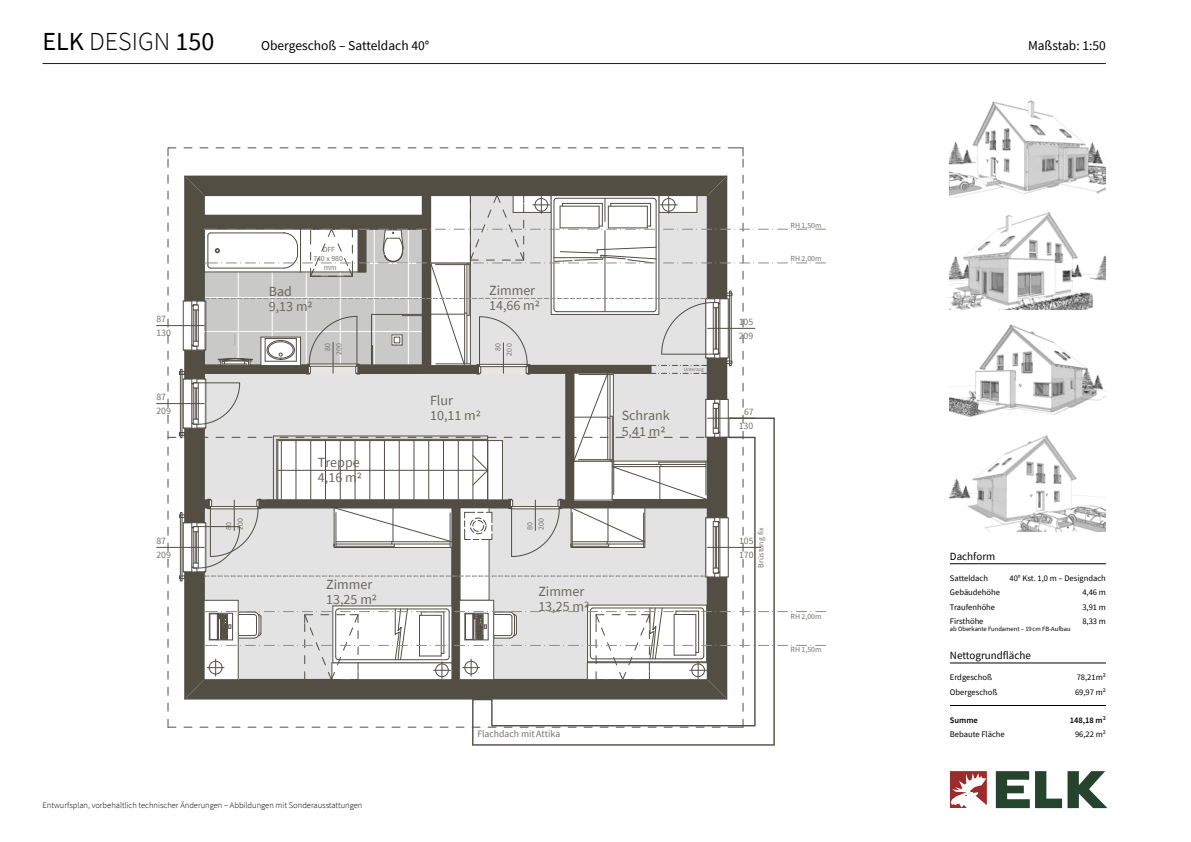
<style>
.page{position:relative;width:1191px;height:842px;background:#fff}
.page>*{position:absolute;margin:0;border:0;box-sizing:border-box;transform-origin:0 0}
.t1{font:26px "Source Sans Pro";color:#000}
.t2{font:14px/15.2px "Source Sans Pro";color:#6b6861}
.t3{font:13.5px "Source Sans Pro";color:#000}
.t4{font:11px "Source Sans Pro";color:#000}
.t5{font:9.7px/14.2px "Source Sans Pro";color:#75736d}
.t6{font:8.5px "Source Sans Pro";color:#000}
.t7{font:300 8.5px "Source Sans Pro";color:#000}
.t8{font:600 8.5px "Source Sans Pro";color:#000}
.t9{font:7.8px/8.9px "Source Sans Pro";color:#75736d;text-align:center}
.t10{font:6.5px "Source Sans Pro";color:#000}
.t11{font:5.3px "Source Sans Pro";letter-spacing:-.01em;color:#75736d}
.s1{font-weight:300}
</style>
<div class="page">
<hr style="left:43px;top:63px;width:1063px;height:1px;background:#251e10">
<hr style="left:950px;top:563px;width:156px;height:1px;background:#000">
<hr style="left:950px;top:663px;width:156px;height:1px;background:#000">
<hr style="left:950px;top:705px;width:156px;height:1px;background:#000">
<img style="left:950px;top:435px;width:156px;height:96px">
<svg style="left:950px;top:771px;width:36px;height:37px"></svg>
<svg style="left:995px;top:771px;width:34px;height:37px"></svg>
<svg style="left:1035px;top:771px;width:72px;height:37px"></svg>
<hr style="left:157px;top:547px;width:47px;height:1px;background:#524e45">
<hr style="left:157px;top:325px;width:47px;height:1px;background:#524e45">
<hr style="left:157px;top:403px;width:47px;height:1px;background:#524e45">
<svg style="left:167px;top:147px;width:9px;height:20px"></svg>
<svg style="left:728px;top:148px;width:15px;height:19px"></svg>
<svg style="left:168px;top:175px;width:657px;height:571px"></svg>
<img style="left:950px;top:324px;width:156px;height:93px">
<img style="left:950px;top:212px;width:156px;height:97px">
<img style="left:950px;top:100px;width:156px;height:98px">
<h1 class="t1" style="left:43px;top:24px;width:173px">ELK <span class="s1">DESIGN</span> 150</h1>
<h3 class="t3" style="left:261px;top:37px;width:170px">Obergeschoß – Satteldach 40°</h3>
<h3 class="t3" style="left:1028px;top:37px;width:79px">Maßstab: 1:50</h3>
<p class="t5" style="left:157px;top:312px;width:11px">87</p>
<p class="t5" style="left:157px;top:326px;width:16px">130</p>
<p class="t5" style="left:157px;top:390px;width:11px">87</p>
<p class="t5" style="left:157px;top:404px;width:16px">209</p>
<p class="t5" style="left:157px;top:533px;width:11px">87</p>
<p class="t5" style="left:157px;top:547px;width:16px">209</p>
<p class="t9" style="left:313px;top:245px;width:31px">DFF<br>740 x 980 mm</p>
<h2 class="t2" style="left:269px;top:284px;width:45px">Bad<br>9,13 m2</h2>
<p class="t9" style="left:322px;top:355px;width:14px;line-height:11.4px;rotate:-90deg">80<br>200</p>
<h2 class="t2" style="left:318px;top:454px;width:45px">Treppe<br>4,16 m2</h2>
<h2 class="t2" style="left:489px;top:283px;width:52px">Zimmer<br>14,66 m2</h2>
<p class="t9" style="left:492px;top:356px;width:14px;line-height:11.3px;rotate:-90deg">80<br>200</p>
<h2 class="t2" style="left:430px;top:393px;width:52px">Flur<br>10,11 m2</h2>
<p class="t9" style="left:236px;top:530px;width:14px;rotate:-90deg">200</p>
<p class="t9" style="left:224px;top:530px;width:10px;rotate:-90deg">80</p>
<p class="t9" style="left:537px;top:530px;width:14px;rotate:-90deg">200</p>
<p class="t9" style="left:525px;top:530px;width:10px;rotate:-90deg">80</p>
<h2 class="t2" style="left:326px;top:577px;width:52px">Zimmer<br>13,25 m2</h2>
<h2 class="t2" style="left:538px;top:584px;width:52px">Zimmer<br>13,25 m2</h2>
<p class="t5" style="left:477px;top:727px;width:84px">Flachdach mit Attika</p>
<p class="t7" style="left:43px;top:800px;width:321px">Entwurfsplan, vorbehaltlich technischer Änderungen – Abbildungen mit Sonderausstattungen</p>
<p class="t11" style="left:683px;top:366px;width:22px">Unterzug</p>
<p class="t5" style="left:739px;top:314px;width:16px">105<br>209</p>
<h2 class="t2" style="left:621px;top:408px;width:49px">Schrank<br>5,41 m2</h2>
<p class="t5" style="left:739px;top:404px;width:16px;text-align:center">67<br>130</p>
<p class="t9" style="left:790px;top:221px;width:33px">RH 1,50m</p>
<p class="t9" style="left:790px;top:254px;width:33px">RH 2,00m</p>
<p class="t9" style="left:756px;top:568px;width:42px;rotate:-90deg">Brüstung fix</p>
<p class="t5" style="left:739px;top:533px;width:16px">105<br>170</p>
<p class="t9" style="left:790px;top:611px;width:33px">RH 2,00m</p>
<p class="t9" style="left:790px;top:645px;width:33px">RH 1,50m</p>
<p class="t4" style="left:950px;top:549px;width:47px">Dachform</p>
<p class="t6" style="left:950px;top:573px;width:40px">Satteldach</p>
<p class="t6" style="left:1009px;top:573px;width:98px">40° Kst. 1,0 m – Designdach</p>
<p class="t6" style="left:950px;top:587px;width:51px">Gebäudehöhe</p>
<p class="t6" style="left:1082px;top:587px;width:25px">4,46 m</p>
<p class="t6" style="left:950px;top:601px;width:47px">Traufenhöhe</p>
<p class="t6" style="left:1082px;top:601px;width:25px">3,91 m</p>
<p class="t6" style="left:950px;top:615px;width:35px">Firsthöhe</p>
<p class="t6" style="left:1082px;top:615px;width:25px">8,33 m</p>
<p class="t10" style="left:950px;top:624px;width:122px">ab Oberkante Fundament – 19 cm FB-Aufbau</p>
<p class="t4" style="left:950px;top:648px;width:82px">Nettogrundfläche</p>
<p class="t6" style="left:950px;top:672px;width:44px">Erdgeschoß</p>
<p class="t6" style="left:1076px;top:672px;width:31px">78,21m²</p>
<p class="t6" style="left:950px;top:686px;width:49px">Obergeschoß</p>
<p class="t6" style="left:1075px;top:686px;width:32px">69,97 m²</p>
<p class="t8" style="left:950px;top:714px;width:29px">Summe</p>
<p class="t8" style="left:1069px;top:714px;width:38px">148,18 m²</p>
<p class="t6" style="left:950px;top:729px;width:56px">Bebaute Fläche</p>
<p class="t6" style="left:1075px;top:729px;width:32px">96,22 m²</p>
</div>
